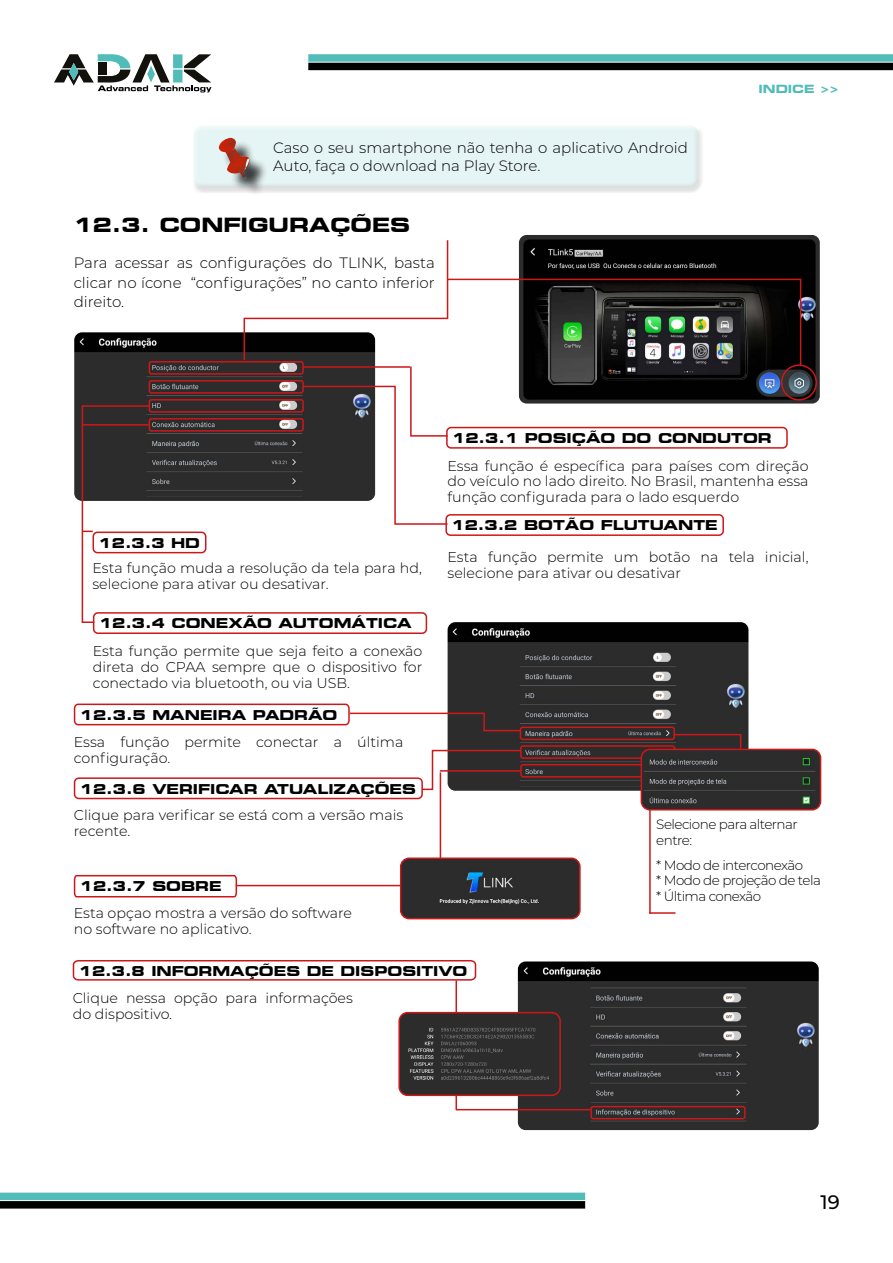
<style>
.page{position:relative;width:893px;height:1263px;background:#fff}
.page>*{position:absolute;margin:0;border:0;box-sizing:border-box;transform-origin:0 0}
.t1{font:700 expanded 19.5px "Square 721 BT";color:#000}
.t2{font:500 19.5px "Montserrat";color:#000}
.t3{font:300 15px/19.5px "Montserrat";color:#000}
.t4{font:300 14.25px/15.8px "Montserrat";color:#000}
.t5{font:700 expanded 13.5px "Square 721 BT";color:#000}
.t6{font:300 13.5px/15.8px "Montserrat";letter-spacing:-.04em;color:#000}
.t7{font:700 expanded 11.25px "Square 721 BT";color:#51bcb8}
</style>
<div class="page">
<svg style="left:54px;top:54px;width:157px;height:38px"></svg>
<div style="left:308px;top:54px;width:585px;height:8px;background:#51bcb8"></div>
<div style="left:308px;top:63px;width:585px;height:7px;background:#000"></div>
<div style="left:0;top:1192px;width:585px;height:8px;background:#51bcb8"></div>
<div style="left:0;top:1201px;width:585px;height:7px;background:#000"></div>
<div style="left:190px;top:126px;width:514px;height:68px;background:#000;opacity:.75"></div>
<div style="left:221px;top:140px;width:47px;height:57px;background:#000;opacity:.75"></div>
<img style="left:219px;top:138px;width:32px;height:41px">
<img style="left:520px;top:236px;width:298px;height:166px">
<div style="left:517px;top:233px;width:304px;height:172px;border:2px solid #fff;border-radius:9px"></div>
<div style="left:781px;top:364px;width:36px;height:37px;border:2px solid #cd1719;border-radius:50%"></div>
<hr style="left:447px;top:240px;width:1px;height:79px;background:#cd1719">
<img style="left:76px;top:334px;width:167px;height:165px">
<div style="left:73px;top:331px;width:304px;height:171px;border:2px solid #fff;border-radius:9px"></div>
<div style="left:149px;top:361px;width:155px;height:14px;border:2px solid #cd1719;border-radius:2px"></div>
<div style="left:149px;top:380px;width:155px;height:14px;border:2px solid #cd1719;border-radius:2px"></div>
<div style="left:149px;top:399px;width:155px;height:14px;border:2px solid #cd1719;border-radius:2px"></div>
<div style="left:149px;top:418px;width:155px;height:14px;border:2px solid #cd1719;border-radius:2px"></div>
<div style="left:445px;top:514px;width:279px;height:22px;border:2px solid #cd1719;border-radius:4px"></div>
<div style="left:93px;top:531px;width:113px;height:22px;border:2px solid #cd1719;border-radius:4px"></div>
<div style="left:93px;top:612px;width:334px;height:22px;border:2px solid #cd1719;border-radius:4px"></div>
<svg style="left:81px;top:404px;width:70px;height:220px"></svg>
<img style="left:449px;top:624px;width:298px;height:165px">
<div style="left:446px;top:621px;width:304px;height:171px;border:2px solid #fff;border-radius:9px"></div>
<div style="left:520px;top:726px;width:155px;height:14px;border:2px solid #cd1719;border-radius:2px"></div>
<svg style="left:672px;top:733px;width:70px;height:16px"></svg>
<div style="left:74px;top:703px;width:276px;height:22px;border:2px solid #cd1719;border-radius:4px"></div>
<hr style="left:649px;top:809px;width:2px;height:105px;background:#cd1719">
<hr style="left:649px;top:912px;width:26px;height:2px;background:#cd1719">
<div style="left:520px;top:745px;width:155px;height:14px;border:2px solid #cd1719;border-radius:2px"></div>
<svg style="left:348px;top:712px;width:174px;height:20px"></svg>
<div style="left:520px;top:764px;width:155px;height:13px;border:2px solid #cd1719;border-radius:2px"></div>
<img style="left:641px;top:749px;width:179px;height:61px">
<div style="left:641px;top:749px;width:180px;height:61px;border:2px solid #cd1719;border-radius:9px"></div>
<svg style="left:73px;top:749px;width:449px;height:149px"></svg>
<img style="left:401px;top:858px;width:179px;height:61px">
<div style="left:400px;top:857px;width:181px;height:62px;border:2px solid #cd1719;border-radius:9px"></div>
<svg style="left:243px;top:278px;width:559px;height:247px"></svg>
<img style="left:519px;top:963px;width:298px;height:165px">
<div style="left:516px;top:960px;width:304px;height:171px;border:2px solid #fff;border-radius:9px"></div>
<svg style="left:72px;top:960px;width:405px;height:21px"></svg>
<div style="left:590px;top:1106px;width:156px;height:13px;border:2px solid #cd1719;border-radius:2px"></div>
<hr style="left:455px;top:980px;width:2px;height:130px;background:#cd1719">
<img style="left:401px;top:1012px;width:159px;height:83px">
<div style="left:398px;top:1012px;width:163px;height:84px;border:2px solid #cd1719;border-radius:9px"></div>
<hr style="left:456px;top:1109px;width:135px;height:1px;background:#cd1719">
<p class="t3" style="left:273px;top:139px;width:416px;line-height:18px">Caso o seu smartphone não tenha o aplicativo Android<br>Auto, faça o download na Play Store.</p>
<h1 class="t1" style="left:74px;top:214px;width:338px">12.3. CONFIGURAÇÕES</h1>
<p class="t3" style="left:74px;top:253px;width:363px;text-align:justify">Para acessar as configurações do TLINK, basta clicar no ícone “configurações” no canto inferior direito.</p>
<p class="t7" style="left:759px;top:82px;width:82px">INDICE &gt;&gt;</p>
<p class="t5" style="left:99px;top:535px;width:103px">12.3.3 HD</p>
<p class="t4" style="left:93px;top:560px;width:331px">Esta função muda a resolução da tela para hd, selecione para ativar ou desativar.</p>
<p class="t5" style="left:99px;top:615px;width:314px">12.3.4 CONEXÃO AUTOMÁTICA</p>
<p class="t4" style="left:93px;top:643px;width:331px;text-align:justify">Esta função permite que seja feito a conexão direta do CPAA sempre que o dispositivo for conectado via bluetooth, ou via USB.</p>
<p class="t5" style="left:80px;top:707px;width:259px">12.3.5 MANEIRA PADRÃO</p>
<p class="t4" style="left:74px;top:733px;width:331px">Essa função permite conectar a última configuração.</p>
<p class="t5" style="left:452px;top:430px;width:321px">12.3.1 POSIÇÃO DO CONDUTOR</p>
<p class="t4" style="left:448px;top:457px;width:362px;text-align:justify">Essa função é específica para países com direção do veículo no lado direito. No Brasil, mantenha essa função configurada para o lado esquerdo</p>
<p class="t5" style="left:452px;top:517px;width:268px">12.3.2 BOTÃO FLUTUANTE</p>
<p class="t4" style="left:448px;top:548px;width:362px">Esta função permite um botão na tela inicial, selecione para ativar ou desativar</p>
<p class="t5" style="left:80px;top:780px;width:338px">12.3.6 VERIFICAR ATUALIZAÇÕES</p>
<p class="t4" style="left:74px;top:806px;width:331px">Clique para verificar se está com a versão mais recente.</p>
<p class="t5" style="left:80px;top:878px;width:143px">12.3.7 SOBRE</p>
<p class="t4" style="left:74px;top:905px;width:280px">Esta opçao mostra a versão do software no software no aplicativo.</p>
<p class="t5" style="left:79px;top:963px;width:390px">12.3.8 INFORMAÇÕES DE DISPOSITIVO</p>
<p class="t4" style="left:73px;top:989px;width:282px">Clique nessa opção para informações do dispositivo.</p>
<p class="t6" style="left:656px;top:816px;width:143px">Selecione para alternar entre:</p>
<p class="t6" style="left:656px;top:856px;width:166px">* Modo de interconexão<br>* Modo de projeção de tela * Última conexão</p>
<h1 class="t2" style="left:821px;top:1188px;width:21px">19</h1>
</div>
